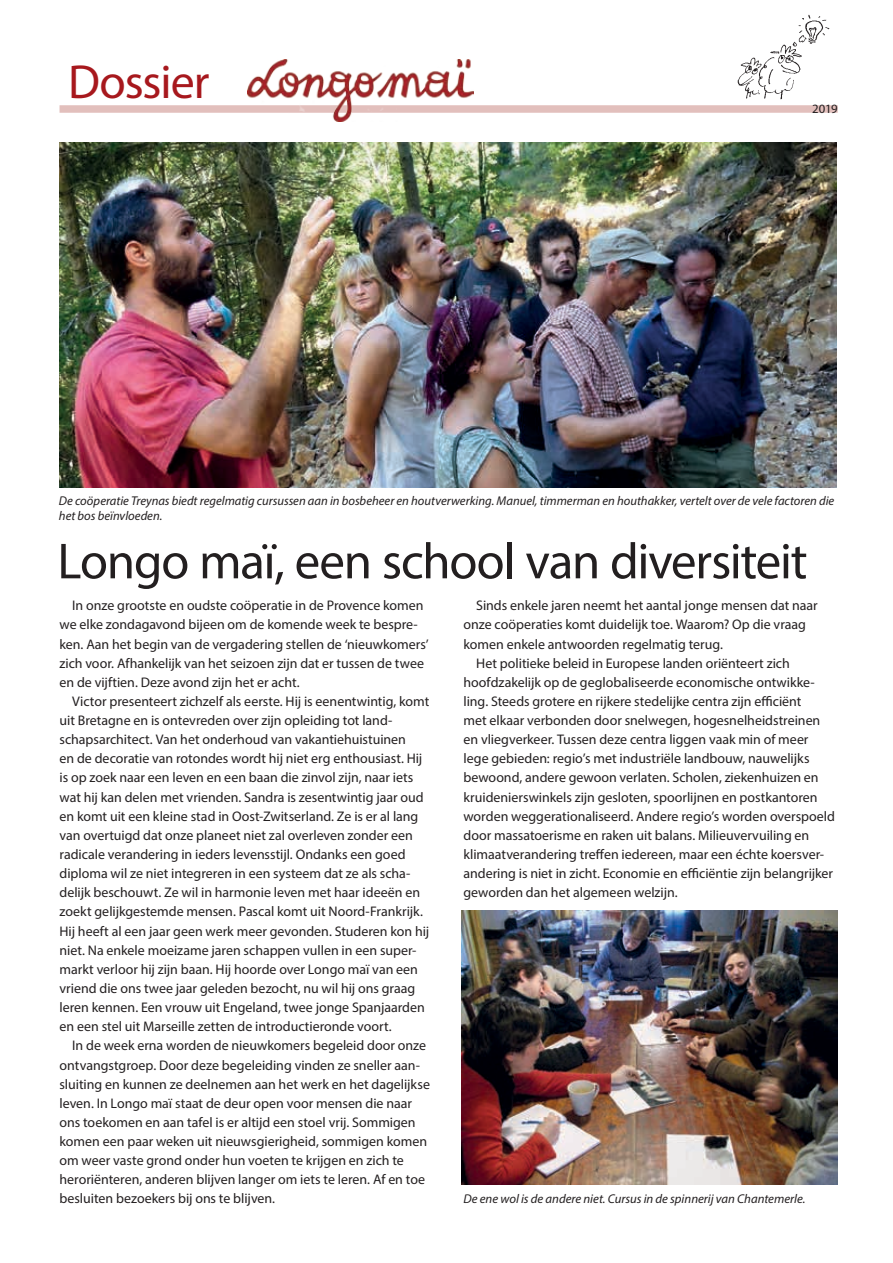
<style>
.page{position:relative;width:893px;height:1263px;background:#fff}
.page>*{position:absolute;margin:0;border:0;box-sizing:border-box;transform-origin:0 0}
.t1{font:51px "Myriad Pro";letter-spacing:-.025em;color:#231f20}
.t2{font:48px "Myriad Pro";letter-spacing:-.02em;color:#a7181d}
.t3{font:13.95px/19.2px "Myriad Pro";color:#231f20}
.t4{font:italic 12.75px/15px "Myriad Pro";color:#231f20}
.t5{font:12.75px "Myriad Pro";color:#231f20}
</style>
<div class="page">
<div style="left:60px;top:105px;width:778px;height:8px;background:#e2bfbc"></div>
<img style="left:59px;top:142px;width:778px;height:345px">
<img style="left:461px;top:910px;width:377px;height:274px">
<img style="left:738px;top:15px;width:91px;height:84px">
<img style="left:248px;top:60px;width:225px;height:61px">
<h2 class="t2" style="left:68px;top:52px;width:143px">Dossier</h2>
<p class="t5" style="left:812px;top:101px;width:27px">2019</p>
<p class="t4" style="left:59px;top:493px;width:777px">De coöperatie Treynas biedt regelmatig cursussen aan in bosbeheer en houtverwerking. Manuel, timmerman en houthakker, vertelt over de vele factoren die het bos beïnvloeden.</p>
<h1 class="t1" style="left:57px;top:530px;width:752px">Longo maï, een school van diversiteit</h1>
<p class="t3" style="left:60px;top:596px;width:371px;text-indent:13px">In onze grootste en oudste coöperatie in de Provence komen we elke zondagavond bijeen om de komende week te bespre&shy;ken. Aan het begin van de vergadering stellen de ‘nieuwkomers’ zich voor. Afhankelijk van het seizoen zijn dat er tussen de twee en de vijftien. Deze avond zijn het er acht.</p>
<p class="t3" style="left:60px;top:691px;width:371px;text-indent:13px">Victor presenteert zichzelf als eerste. Hij is eenentwintig, komt uit Bretagne en is ontevreden over zijn opleiding tot land&shy;schapsarchitect. Van het onderhoud van vakantiehuistuinen<br>en de decoratie van rotondes wordt hij niet erg enthousiast. Hij is op zoek naar een leven en een baan die zinvol zijn, naar iets wat hij kan delen met vrienden. Sandra is zesentwintig jaar oud en komt uit een kleine stad in Oost-Zwitserland. Ze is er al lang van overtuigd dat onze planeet niet zal overleven zonder een radicale verandering in ieders levensstijl. Ondanks een goed diploma wil ze niet integreren in een systeem dat ze als scha&shy;delijk beschouwt. Ze wil in harmonie leven met haar ideeën en zoekt gelijkgestemde mensen. Pascal komt uit Noord-Frankrijk.<br>Hij heeft al een jaar geen werk meer gevonden. Studeren kon hij niet. Na enkele moeizame jaren schappen vullen in een super&shy;markt verloor hij zijn baan. Hij hoorde over Longo maï van een vriend die ons twee jaar geleden bezocht, nu wil hij ons graag leren kennen. Een vrouw uit Engeland, twee jonge Spanjaarden en een stel uit Marseille zetten de introductieronde voort.</p>
<p class="t3" style="left:60px;top:1036px;width:372px;text-indent:13px">In de week erna worden de nieuwkomers begeleid door onze ontvangstgroep. Door deze begeleiding vinden ze sneller aan&shy;sluiting en kunnen ze deelnemen aan het werk en het dagelijkse leven. In Longo maï staat de deur open voor mensen die naar ons toekomen en aan tafel is er altijd een stoel vrij. Sommigen komen een paar weken uit nieuwsgierigheid, sommigen komen om weer vaste grond onder hun voeten te krijgen en zich te heroriënteren, anderen blijven langer om iets te leren. Af en toe besluiten bezoekers bij ons te blijven.</p>
<p class="t3" style="left:476px;top:596px;width:343px">Sinds enkele jaren neemt het aantal jonge mensen dat naar</p>
<p class="t3" style="left:463px;top:615px;width:344px">onze coöperaties komt duidelijk toe. Waarom? Op die vraag</p>
<p class="t3" style="left:463px;top:634px;width:261px">komen enkele antwoorden regelmatig terug.</p>
<p class="t3" style="left:476px;top:653px;width:315px">Het politieke beleid in Europese landen oriënteert zich</p>
<p class="t3" style="left:463px;top:672px;width:353px">hoofdzakelijk op de geglobaliseerde economische ontwikke-</p>
<p class="t3" style="left:463px;top:691px;width:339px">ling. Steeds grotere en rijkere stedelijke centra zijn efficiënt</p>
<p class="t3" style="left:463px;top:710px;width:358px">met elkaar verbonden door snelwegen, hogesnelheidstreinen</p>
<p class="t3" style="left:463px;top:730px;width:347px">en vliegverkeer. Tussen deze centra liggen vaak min of meer</p>
<p class="t3" style="left:463px;top:749px;width:348px">lege gebieden: regio’s met industriële landbouw, nauwelijks</p>
<p class="t3" style="left:463px;top:768px;width:357px">bewoond, andere gewoon verlaten. Scholen, ziekenhuizen en</p>
<p class="t3" style="left:463px;top:787px;width:356px">kruidenierswinkels zijn gesloten, spoorlijnen en postkantoren</p>
<p class="t3" style="left:463px;top:806px;width:373px">worden weggerationaliseerd. Andere regio’s worden overspoeld</p>
<p class="t3" style="left:463px;top:825px;width:347px">door massatoerisme en raken uit balans. Milieuvervuiling en</p>
<p class="t3" style="left:463px;top:844px;width:362px">klimaatverandering treffen iedereen, maar een échte koersver-</p>
<p class="t3" style="left:463px;top:864px;width:371px">andering is niet in zicht. Economie en efficiëntie zijn belangrijker</p>
<p class="t3" style="left:463px;top:883px;width:216px">geworden dan het algemeen welzijn.</p>
<p class="t4" style="left:463px;top:1191px;width:344px">De ene wol is de andere niet. Cursus in de spinnerij van Chantemerle.</p>
</div>
